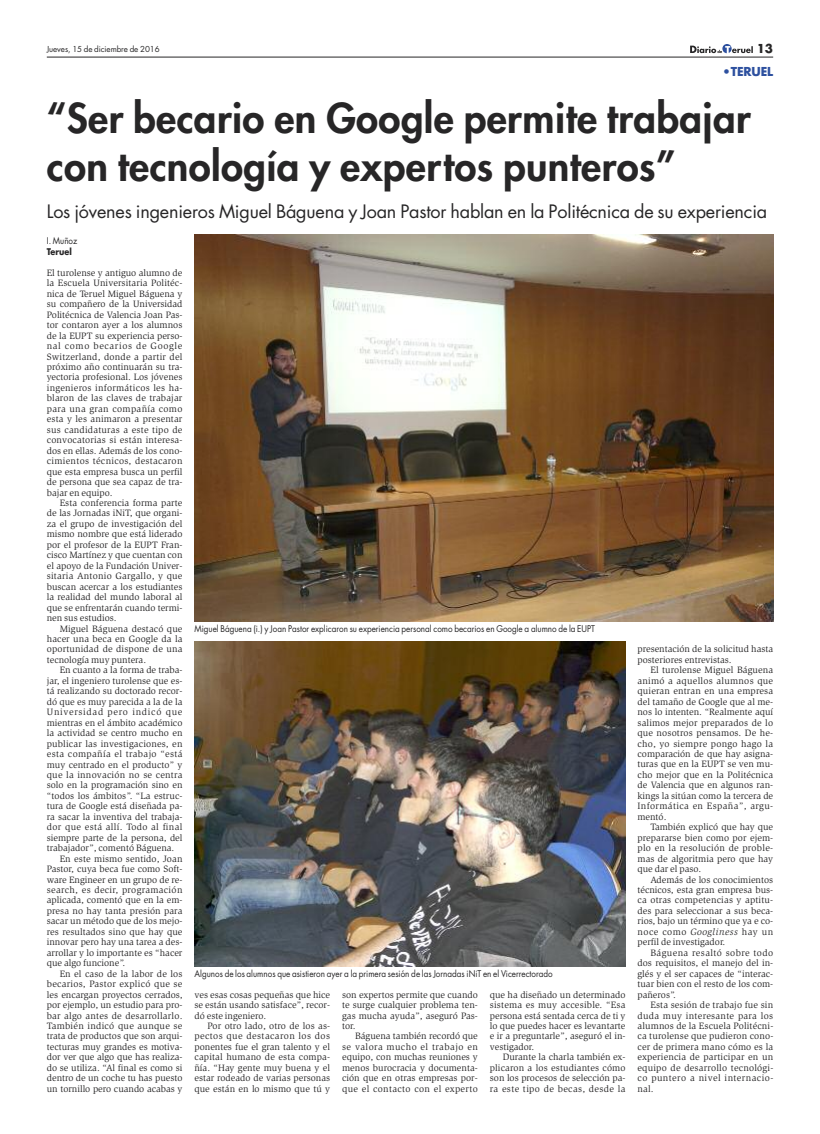
<style>
.page{position:relative;width:820px;height:1134px;background:#fff}
.page>*{position:absolute;margin:0;border:0;box-sizing:border-box;transform-origin:0 0}
.t1{font:800 40px/48px "Futura";letter-spacing:.01em;color:#272627}
.t2{font:18px "Futura";letter-spacing:-.01em;color:#272627}
.t3{font:700 12px "Futura";letter-spacing:-.01em;color:#2d509f}
.t4{font:700 12px "Futura";color:#272627}
.t5{font:9.5px/10.5px "Slimbach";color:#272627;text-align:justify}
.t6{font:9.5px "Slimbach";letter-spacing:.035em;color:#272627}
.t7{font:9.5px "Slimbach";letter-spacing:.025em;color:#272627}
.t8{font:9.5px "Slimbach";letter-spacing:.02em;color:#272627}
.t9{font:9.5px "Slimbach";letter-spacing:.075em;color:#272627}
.t10{font:9.5px "Slimbach";letter-spacing:.03em;color:#272627}
.t11{font:9px "Futura";color:#272627;scale:.9 1}
.t12{font:700 9px "Futura";color:#272627;scale:.9 1}
.t13{font:8px "Futura";letter-spacing:-.01em;color:#272627}
.s1{font-style:italic}
</style>
<div class="page">
<hr style="left:47px;top:57px;width:725px;height:1px;background:#272627">
<svg style="left:690px;top:44px;width:62px;height:9px"></svg>
<img style="left:194px;top:234px;width:578px;height:387px">
<img style="left:194px;top:642px;width:431px;height:324px">
<p class="t13" style="left:47px;top:45px;width:114px">Jueves, 15 de diciembre de 2016</p>
<p class="t4" style="left:756px;top:43px;width:18px">13</p>
<p class="t3" style="left:722px;top:66px;width:52px">•TERUEL</p>
<h1 class="t1" style="left:47px;top:97px;width:705px">“Ser becario en Google permite trabajar con tecnología y expertos punteros”</h1>
<h2 class="t2" style="left:47px;top:203px;width:721px">Los jóvenes ingenieros Miguel Báguena y Joan Pastor hablan en la Politécnica de su experiencia</h2>
<p class="t11" style="left:47px;top:237px;width:35px">I. Muñoz</p>
<p class="t12" style="left:47px;top:247px;width:29px">Teruel</p>
<p class="t5" style="left:47px;top:268px;width:137px">El turolense y antiguo alumno de la Escuela Universitaria Politéc&shy;nica de Teruel Miguel Báguena y su compañero de la Universidad Politécnica de Valencia Joan Pas&shy;tor contaron ayer a los alumnos de la EUPT su experiencia perso&shy;nal como becarios de Google Switzerland, donde a partir del próximo año continuarán su tra&shy;yectoria profesional. Los jóvenes ingenieros informáticos les ha&shy;blaron de las claves de trabajar para una gran compañía como esta y les animaron a presentar sus candidaturas a este tipo de convocatorias si están interesa&shy;dos en ellas. Además de los cono&shy;cimientos técnicos, destacaron que esta empresa busca un perfil de persona que sea capaz de tra&shy;bajar en equipo.</p>
<p class="t5" style="left:47px;top:498px;width:137px;text-indent:13px">Esta conferencia forma parte de las Jornadas iNiT, que organi&shy;za el grupo de investigación del mismo nombre que está liderado por el profesor de la EUPT Fran&shy;cisco Martínez y que cuentan con el apoyo de la Fundación Univer&shy;sitaria Antonio Gargallo, y que buscan acercar a los estudiantes la realidad del mundo laboral al que se enfrentarán cuando termi&shy;nen sus estudios.</p>
<p class="t5" style="left:47px;top:624px;width:137px;text-indent:13px">Miguel Báguena destacó que hacer una beca en Google da la oportunidad de dispone de una tecnología muy puntera.</p>
<p class="t5" style="left:60px;top:666px;width:124px">En cuanto a la forma de traba-</p>
<p class="t5" style="left:47px;top:676px;width:137px">jar, el ingeniero turolense que es-</p>
<p class="t5" style="left:47px;top:686px;width:137px">tá realizando su doctorado recor-</p>
<p class="t5" style="left:47px;top:697px;width:137px">dó que es muy parecida a la de la</p>
<p class="t9" style="left:47px;top:708px;width:137px">Universidad pero indicó que</p>
<p class="t5" style="left:47px;top:718px;width:137px">mientras en el ámbito académico</p>
<p class="t5" style="left:47px;top:728px;width:137px">la actividad se centro mucho en</p>
<p class="t5" style="left:47px;top:739px;width:137px">publicar las investigaciones, en</p>
<p class="t6" style="left:47px;top:750px;width:137px">esta compañía el trabajo “está</p>
<p class="t5" style="left:47px;top:760px;width:137px">muy centrado en el producto” y</p>
<p class="t7" style="left:47px;top:771px;width:137px">que la innovación no se centra</p>
<p class="t5" style="left:47px;top:781px;width:137px">solo en la programación sino en</p>
<p class="t5" style="left:47px;top:791px;width:137px">“todos los ámbitos”. “La estruc-</p>
<p class="t5" style="left:47px;top:802px;width:137px">tura de Google está diseñada pa-</p>
<p class="t5" style="left:47px;top:812px;width:137px">ra sacar la inventiva del trabaja-</p>
<p class="t6" style="left:47px;top:823px;width:137px">dor que está allí. Todo al final</p>
<p class="t5" style="left:47px;top:833px;width:137px">siempre parte de la persona, del</p>
<p class="t5" style="left:47px;top:843px;width:129px">trabajador”, comentó Báguena.</p>
<p class="t5" style="left:60px;top:854px;width:124px">En este mismo sentido, Joan</p>
<p class="t5" style="left:47px;top:864px;width:137px">Pastor, cuya beca fue como Soft-</p>
<p class="t5" style="left:47px;top:875px;width:137px">ware Engineer en un grupo de re-</p>
<p class="t6" style="left:47px;top:886px;width:137px">search, es decir, programación</p>
<p class="t5" style="left:47px;top:896px;width:137px">aplicada, comentó que en la em-</p>
<p class="t5" style="left:47px;top:906px;width:137px">presa no hay tanta presión para</p>
<p class="t5" style="left:47px;top:917px;width:137px">sacar un método que de los mejo-</p>
<p class="t5" style="left:47px;top:927px;width:137px">res resultados sino que hay que</p>
<p class="t5" style="left:47px;top:938px;width:137px">innovar pero hay una tarea a des-</p>
<p class="t5" style="left:47px;top:948px;width:137px">arrollar y lo importante es “hacer</p>
<p class="t5" style="left:47px;top:958px;width:80px">que algo funcione”.</p>
<p class="t5" style="left:60px;top:969px;width:124px">En el caso de la labor de los</p>
<p class="t7" style="left:47px;top:980px;width:137px">becarios, Pastor explicó que se</p>
<p class="t5" style="left:47px;top:990px;width:137px">les encargan proyectos cerrados,</p>
<p class="t5" style="left:47px;top:1000px;width:137px">por ejemplo, un estudio para pro-</p>
<p class="t8" style="left:47px;top:1012px;width:137px">bar algo antes de desarrollarlo.</p>
<p class="t10" style="left:47px;top:1022px;width:137px">También indicó que aunque se</p>
<p class="t5" style="left:47px;top:1032px;width:137px">trata de productos que son arqui-</p>
<p class="t5" style="left:47px;top:1042px;width:137px">tecturas muy grandes es motiva-</p>
<p class="t5" style="left:47px;top:1053px;width:137px">dor ver que algo que has realiza-</p>
<p class="t5" style="left:47px;top:1063px;width:137px">do se utiliza. “Al final es como si</p>
<p class="t5" style="left:47px;top:1073px;width:137px">dentro de un coche tu has puesto</p>
<p class="t5" style="left:47px;top:1084px;width:137px">un tornillo pero cuando acabas y</p>
<p class="t11" style="left:194px;top:624px;width:446px">Miguel Báguena (i.) y Joan Pastor explicaron su experiencia personal como becarios en Google a alumno de la EUPT</p>
<p class="t5" style="left:637px;top:645px;width:137px">presentación de la solicitud hasta posteriores entrevistas.</p>
<p class="t5" style="left:637px;top:666px;width:137px;text-indent:13px">El turolense Miguel Báguena animó a aquellos alumnos que quieran entran en una empresa del tamaño de Google que al me&shy;nos lo intenten. “Realmente aquí salimos mejor preparados de lo que nosotros pensamos. De he&shy;cho, yo siempre pongo hago la comparación de que hay asigna&shy;turas que en la EUPT se ven mu&shy;cho mejor que en la Politécnica de Valencia que en algunos ran&shy;kings la sitúan como la tercera de Informática en España”, argu&shy;mentó.</p>
<p class="t5" style="left:637px;top:822px;width:137px;text-indent:13px">También explicó que hay que prepararse bien como por ejem&shy;plo en la resolución de proble&shy;mas de algoritmia pero que hay que dar el paso.</p>
<p class="t5" style="left:637px;top:875px;width:137px;text-indent:13px">Además de los conocimientos técnicos, esta gran empresa bus&shy;ca otras competencias y aptitu&shy;des para seleccionar a sus beca&shy;rios, bajo un término que ya e co&shy;noce como <span class="s1">Googliness</span> hay un perfil de investigador.</p>
<p class="t5" style="left:637px;top:948px;width:137px;text-indent:13px">Báguena resaltó sobre todo dos requisitos, el manejo del in&shy;glés y el ser capaces de “interac&shy;tuar bien con el resto de los com&shy;pañeros”.</p>
<p class="t5" style="left:637px;top:1000px;width:137px;text-indent:13px">Esta sesión de trabajo fue sin duda muy interesante para los alumnos de la Escuela Politécni&shy;ca turolense que pudieron cono&shy;cer de primera mano cómo es la experiencia de participar en un equipo de desarrollo tecnológi&shy;co puntero a nivel internacio&shy;nal.</p>
<p class="t11" style="left:194px;top:969px;width:399px">Algunos de los alumnos que asistieron ayer a la primera sesión de las Jornadas iNiT en el Vicerrectorado</p>
<p class="t5" style="left:342px;top:990px;width:137px">son expertos permite que cuando te surge cualquier problema ten&shy;gas mucha ayuda”, aseguró Pas&shy;tor.</p>
<p class="t5" style="left:342px;top:1032px;width:137px;text-indent:13px">Báguena también recordó que se valora mucho el trabajo en equipo, con muchas reuniones y menos burocracia y documenta&shy;ción que en otras empresas por&shy;que el contacto con el experto</p>
<p class="t5" style="left:489px;top:990px;width:137px">que ha diseñado un determinado sistema es muy accesible. “Esa persona está sentada cerca de ti y lo que puedes hacer es levantarte e ir a preguntarle”, aseguró el in&shy;vestigador.</p>
<p class="t5" style="left:489px;top:1053px;width:137px;text-indent:13px">Durante la charla también ex&shy;plicaron a los estudiantes cómo son los procesos de selección pa&shy;ra este tipo de becas, desde la</p>
<p class="t5" style="left:194px;top:990px;width:137px">ves esas cosas pequeñas que hice se están usando satisface”, recor&shy;dó este ingeniero.</p>
<p class="t5" style="left:194px;top:1021px;width:137px;text-indent:13px">Por otro lado, otro de los as&shy;pectos que destacaron los dos ponentes fue el gran talento y el capital humano de esta compa&shy;ñía. “Hay gente muy buena y el estar rodeado de varias personas que están en lo mismo que tú y</p>
</div>
